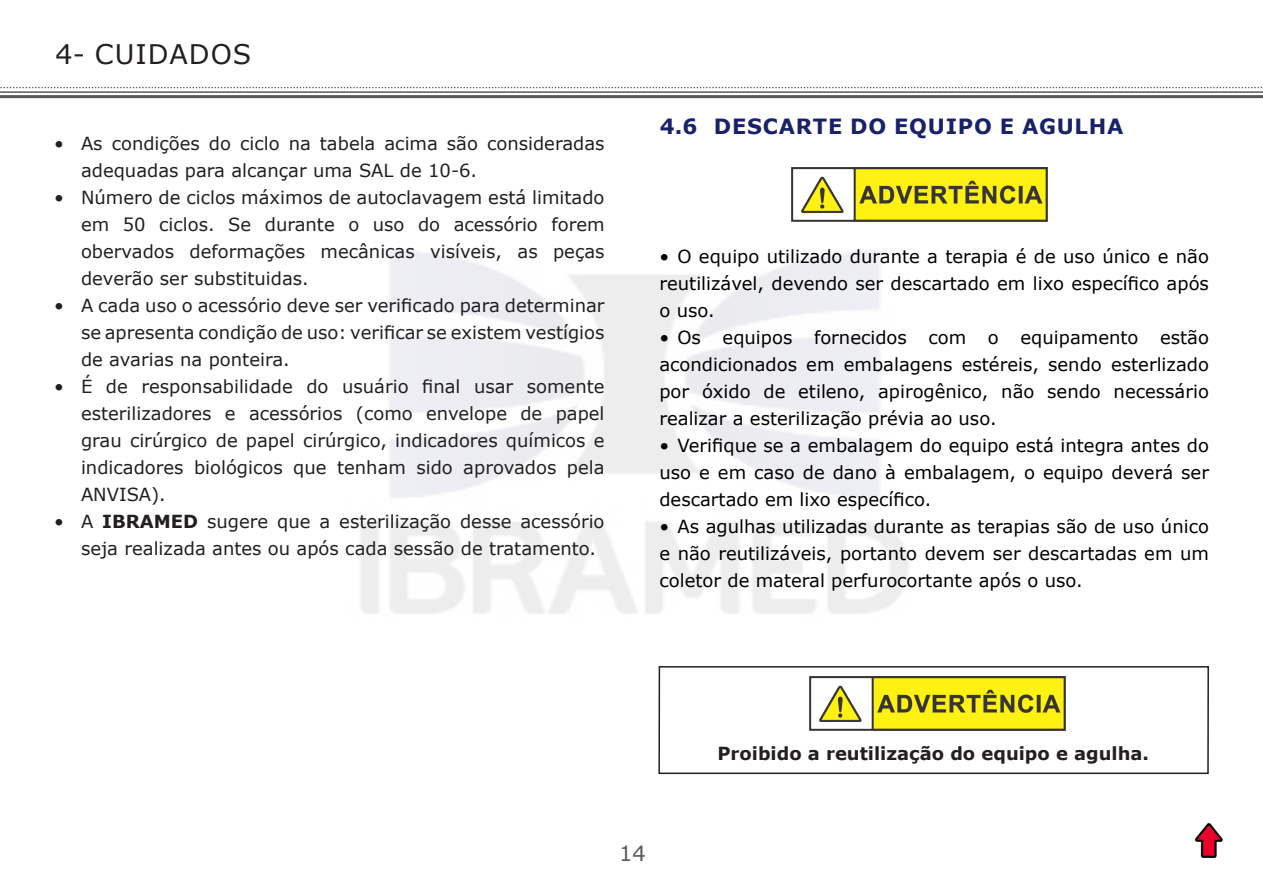
<style>
.page{position:relative;width:1263px;height:893px;background:#fff}
.page>*{position:absolute;margin:0;border:0;box-sizing:border-box;transform-origin:0 0}
.TITULO_1{font:27px "Verdana";letter-spacing:.035em;color:#231f20}
.t1{font:700 21px "Verdana";letter-spacing:.035em;color:#192169}
.t2{font:21px "Verdana";color:#57585a}
.t3{font:18px/27px "Verdana";color:#231f20;text-align:justify}
.t4{font:18px/27px "Verdana";color:#000;text-align:justify}
.t5{font:700 18px "Verdana";color:#231f20}
.s1{font-weight:700}
</style>
<div class="page">
<svg style="left:0;top:87px;width:1262px;height:1px"></svg>
<hr style="left:0;top:91px;width:1263px;height:2px;background:#57585a">
<hr style="left:0;top:95px;width:1263px;height:3px;background:#57585a">
<img style="left:1194px;top:823px;width:29px;height:35px">
<img style="left:792px;top:168px;width:255px;height:54px">
<div style="left:658px;top:666px;width:551px;height:108px;border:2px solid #231f20"></div>
<img style="left:810px;top:676px;width:255px;height:54px">
<p class="TITULO_1" style="left:56px;top:36px;width:197px">4- CUIDADOS</p>
<p class="t3" style="left:81px;top:129px;width:525px;text-indent:-27px">• As condições do ciclo na tabela acima são consideradas adequadas para alcançar uma SAL de 10-6.</p>
<p class="t3" style="left:81px;top:183px;width:525px;text-indent:-27px">• Número de ciclos máximos de autoclavagem está limitado em 50 ciclos. Se durante o uso do acessório forem obervados deformações mecânicas visíveis, as peças deverão ser substituidas.</p>
<p class="t3" style="left:81px;top:291px;width:525px;text-indent:-27px">• A cada uso o acessório deve ser verificado para determinar se apresenta condição de uso: verificar se existem vestígios de avarias na ponteira.</p>
<p class="t3" style="left:81px;top:372px;width:525px;text-indent:-27px">• É de responsabilidade do usuário final usar somente esterilizadores e acessórios (como envelope de papel grau cirúrgico de papel cirúrgico, indicadores químicos e indicadores biológicos que tenham sido aprovados pela ANVISA).</p>
<p class="t3" style="left:81px;top:507px;width:525px;text-indent:-27px">• A <span class="s1">IBRAMED</span> sugere que a esterilização desse acessório seja realizada antes ou após cada sessão de tratamento.</p>
<p class="t1" style="left:660px;top:112px;width:465px">4.6 DESCARTE DO EQUIPO E AGULHA</p>
<p class="t4" style="left:659px;top:243px;width:551px">• O equipo utilizado durante a terapia é de uso único e não reutilizável, devendo ser descartado em lixo específico após o uso.</p>
<p class="t4" style="left:659px;top:324px;width:551px">• Os equipos fornecidos com o equipamento estão acondicionados em embalagens estéreis, sendo esterlizado por óxido de etileno, apirogênico, não sendo necessário realizar a esterilização prévia ao uso.</p>
<p class="t4" style="left:659px;top:432px;width:551px">• Verifique se a embalagem do equipo está integra antes do uso e em caso de dano à embalagem, o equipo deverá ser descartado em lixo específico.</p>
<p class="t4" style="left:659px;top:513px;width:551px">• As agulhas utilizadas durante as terapias são de uso único e não reutilizáveis, portanto devem ser descartadas em um coletor de materal perfurocortante após o uso.</p>
<p class="t2" style="left:619px;top:839px;width:28px">14</p>
<p class="t5" style="left:717px;top:741px;width:433px">Proibido a reutilização do equipo e agulha.</p>
</div>
